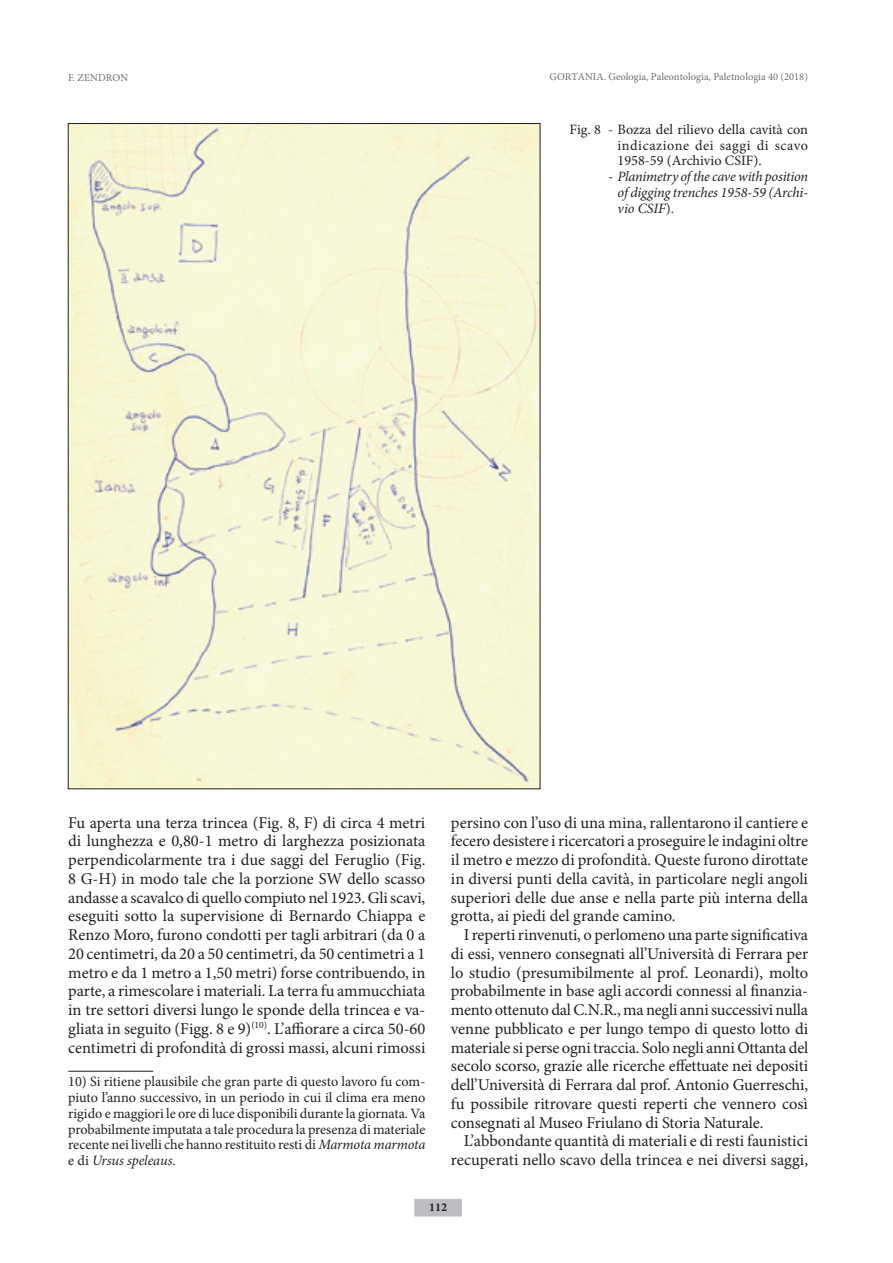
<style>
.page{position:relative;width:893px;height:1263px;background:#fff}
.page>*{position:absolute;margin:0;border:0;box-sizing:border-box;transform-origin:0 0}
.Normal__Web{font:16.5px/18.8px "Minion Pro";letter-spacing:-.01em;color:#231f20;text-align:justify}
.footnote_text{font:14.25px/15.8px "Minion Pro";letter-spacing:-.005em;color:#231f20;text-align:justify}
.t1{font:italic 14.25px/15.8px "Minion Pro";letter-spacing:-.015em;color:#231f20;text-align:justify}
.t2{font:700 12px "Minion Pro";color:#231f20}
.t3{font:10.5px "Minion Pro";color:#6c6d70}
.s1{font-style:normal}
.s2{font-style:italic}
</style>
<div class="page">
<div style="left:415px;top:1199px;width:46px;height:17px;background:#bcbdc0"></div>
<img style="left:70px;top:125px;width:468px;height:662px">
<hr style="left:68px;top:1071px;width:85px;height:1px;background:#231f20">
<p class="t3" style="left:68px;top:70px;width:62px">F. ZENDRON</p>
<p class="t3" style="left:549px;top:70px;width:260px">GORTANIA. Geologia, Paleontologia, Paletnologia 40 (2018)</p>
<p class="footnote_text" style="left:617px;top:121px;width:192px;text-indent:-48px">Fig. 8 - Bozza del rilievo della cavità con indicazione dei saggi di scavo 1958-59 (Archivio CSIF).</p>
<p class="t1" style="left:617px;top:169px;width:192px;text-indent:-9px">- Planimetry of the cave with position of digging trenches 1958-59 (Archi&shy;vio CSIF<span class="s1">).</span></p>
<p class="Normal__Web" style="left:68px;top:813px;width:359px">Fu aperta una terza trincea (Fig. 8, F) di circa 4 metri di lunghezza e 0,80-1 metro di larghezza posizionata perpendicolarmente tra i due saggi del Feruglio (Fig.<br>8 G-H) in modo tale che la porzione SW dello scasso andasse a scavalco di quello compiuto nel 1923. Gli scavi, eseguiti sotto la supervisione di Bernardo Chiappa e Renzo Moro, furono condotti per tagli arbitrari (da 0 a 20 centimetri, da 20 a 50 centimetri, da 50 centimetri a 1 metro e da 1 metro a 1,50 metri) forse contribuendo, in parte, a rimescolare i materiali. La terra fu ammucchiata in tre settori diversi lungo le sponde della trincea e va&shy;gliata in seguito (Figg. 8 e 9)<sup>(10)</sup>. L’affiorare a circa 50-60 centimetri di profondità di grossi massi, alcuni rimossi</p>
<p class="Normal__Web" style="left:451px;top:813px;width:359px">persino con l’uso di una mina, rallentarono il cantiere e fecero desistere i ricercatori a proseguire le indagini oltre il metro e mezzo di profondità. Queste furono dirottate in diversi punti della cavità, in particolare negli angoli superiori delle due anse e nella parte più interna della grotta, ai piedi del grande camino.</p>
<p class="Normal__Web" style="left:451px;top:925px;width:359px;text-indent:13px">I reperti rinvenuti, o perlomeno una parte significativa di essi, vennero consegnati all’Università di Ferrara per lo studio (presumibilmente al prof. Leonardi), molto probabilmente in base agli accordi connessi al finanzia&shy;mento ottenuto dal C.N.R., ma negli anni successivi nulla venne pubblicato e per lungo tempo di questo lotto di materiale si perse ogni traccia. Solo negli anni Ottanta del secolo scorso, grazie alle ricerche effettuate nei depositi dell’Università di Ferrara dal prof. Antonio Guerreschi, fu possibile ritrovare questi reperti che vennero così consegnati al Museo Friulano di Storia Naturale.</p>
<p class="Normal__Web" style="left:451px;top:1132px;width:359px;text-align:right">L’abbondante quantità di materiali e di resti faunistici recuperati nello scavo della trincea e nei diversi saggi,</p>
<p class="footnote_text" style="left:68px;top:1074px;width:359px">10) Si ritiene plausibile che gran parte di questo lavoro fu com&shy;piuto l’anno successivo, in un periodo in cui il clima era meno rigido e maggiori le ore di luce disponibili durante la giornata. Va probabilmente imputata a tale procedura la presenza di materiale recente nei livelli che hanno restituito resti di <span class="s2">Marmota marmota </span>e di <span class="s2">Ursus speleaus</span>.</p>
<p class="t2" style="left:429px;top:1198px;width:19px">112</p>
</div>
